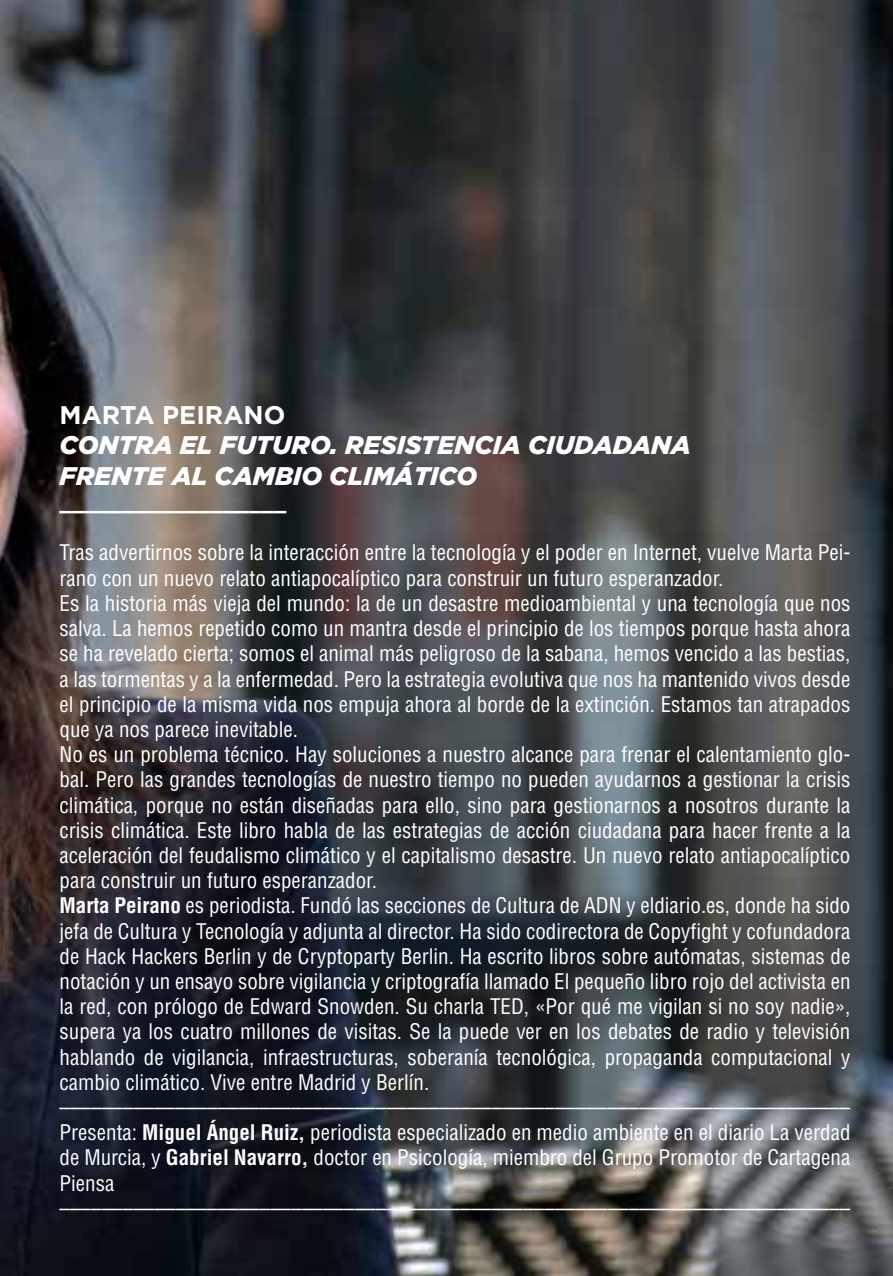
<style>
.page{position:relative;width:893px;height:1276px;background:#fff}
.page>*{position:absolute;margin:0;border:0;box-sizing:border-box;transform-origin:0 0}
.t1{font:italic 900 25.5px/30.6px "Gotham";color:#fff}
.t2{font:700 25.5px "Gotham";color:#fff}
.t3{font:condensed 21px/25.2px "Helvetica LT Std";color:#fff}
.t4{font:900 21px "Gotham";color:#fff}
.s1{font-weight:700}
</style>
<div class="page">
<img style="left:0;top:0;width:893px;height:1276px">
<p class="t2" style="left:60px;top:400px;width:227px">MARTA PEIRANO</p>
<p class="t1" style="left:60px;top:429px;width:633px">CONTRA EL FUTURO. RESISTENCIA CIUDADANA<br>FRENTE AL CAMBIO CLIMÁTICO</p>
<p class="t4" style="left:60px;top:490px;width:228px">__________________</p>
<p class="t3" style="left:60px;top:540px;width:792px">Tras advertirnos sobre la interacción entre la tecnología y el poder en Internet, vuelve Marta Pei&shy;rano con un nuevo relato antiapocalíptico para construir un futuro esperanzador.<br>Es la historia más vieja del mundo: la de un desastre medioambiental y una tecnología que nos salva. La hemos repetido como un mantra desde el principio de los tiempos porque hasta ahora se ha revelado cierta; somos el animal más peligroso de la sabana, hemos vencido a las bestias, a las tormentas y a la enfermedad. Pero la estrategia evolutiva que nos ha mantenido vivos desde el principio de la misma vida nos empuja ahora al borde de la extinción. Estamos tan atrapados que ya nos parece inevitable.<br>No es un problema técnico. Hay soluciones a nuestro alcance para frenar el calentamiento glo&shy;bal. Pero las grandes tecnologías de nuestro tiempo no pueden ayudarnos a gestionar la crisis climática, porque no están diseñadas para ello, sino para gestionarnos a nosotros durante la crisis climática. Este libro habla de las estrategias de acción ciudadana para hacer frente a la aceleración del feudalismo climático y el capitalismo desastre. Un nuevo relato antiapocalíptico para construir un futuro esperanzador.<br><span class="s1">Marta Peirano</span> es periodista. Fundó las secciones de Cultura de ADN y eldiario.es, donde ha sido jefa de Cultura y Tecnología y adjunta al director. Ha sido codirectora de Copyfight y cofundadora de Hack Hackers Berlin y de Cryptoparty Berlin. Ha escrito libros sobre autómatas, sistemas de notación y un ensayo sobre vigilancia y criptografía llamado El pequeño libro rojo del activista en la red, con prólogo de Edward Snowden. Su charla TED, «Por qué me vigilan si no soy nadie», supera ya los cuatro millones de visitas. Se la puede ver en los debates de radio y televisión hablando de vigilancia, infraestructuras, soberanía tecnológica, propaganda computacional y cambio climático. Vive entre Madrid y Berlín. ––––––––––––––––––––––––––––––––––––––––––––––––––––––––––––––––––––––––––– Presenta: <span class="s1">Miguel Ángel Ruiz,</span> periodista especializado en medio ambiente en el diario La verdad de Murcia, y <span class="s1">Gabriel Navarro,</span> doctor en Psicología, miembro del Grupo Promotor de Cartagena Piensa –––––––––––––––––––––––––––––––––––––––––––––––––––––––––––––––––––––––––––</p>
</div>
